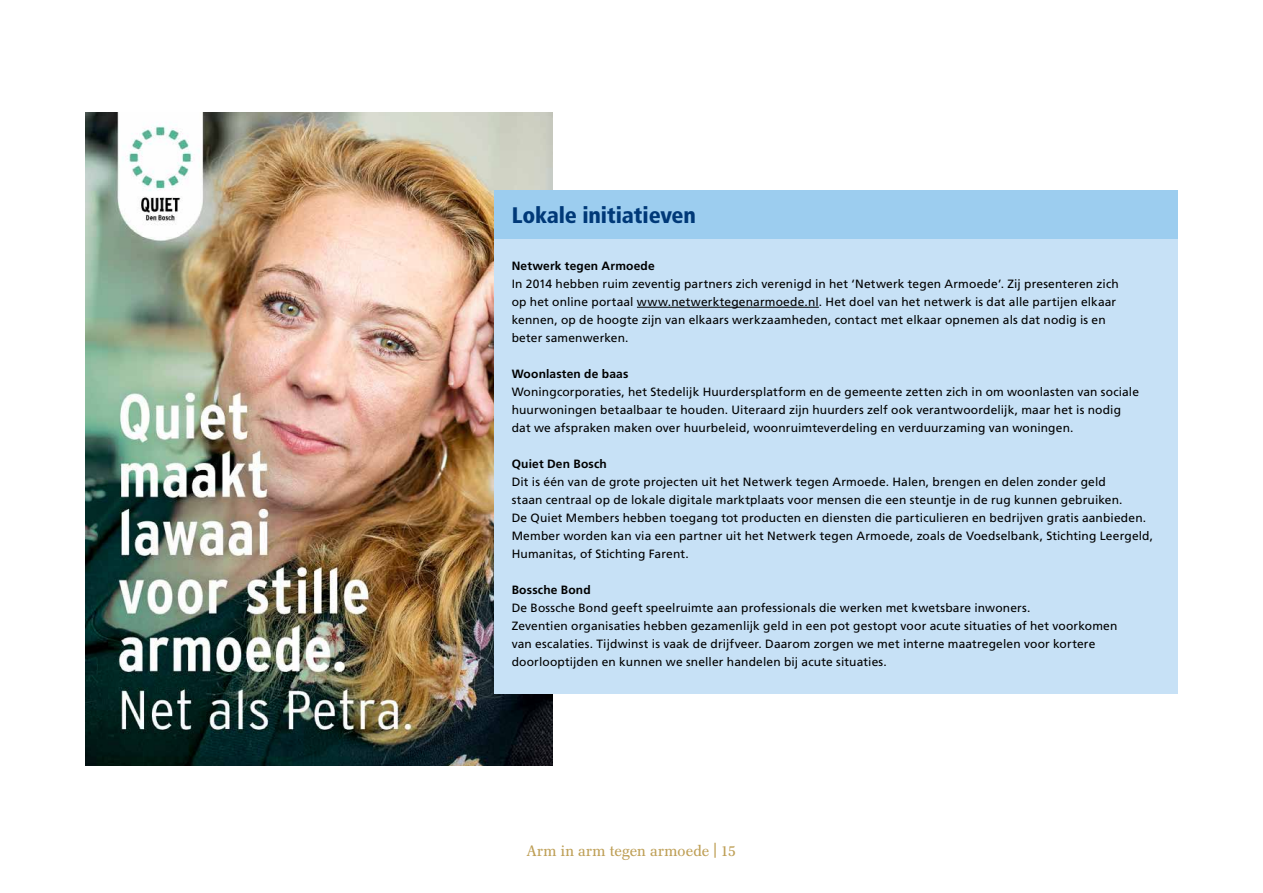
<style>
.page{position:relative;width:1263px;height:893px;background:#fff}
.page>*{position:absolute;margin:0;border:0;box-sizing:border-box;transform-origin:0 0}
.t1{font:900 condensed 22.5px "Frutiger LT Std";letter-spacing:-.005em;color:#003978}
.t2{font:15px "Franklin Antiqua BQ";letter-spacing:.01em;color:#be9f56}
.t3{font:12px/18px "Frutiger LT Std";letter-spacing:.01em;color:#000}
.t4{font:700 12px "Frutiger LT Std";letter-spacing:.015em;color:#000}
.s1{font-weight:500}
</style>
<div class="page">
<img style="left:85px;top:112px;width:468px;height:653px">
<div style="left:495px;top:192px;width:683px;height:502px;background:#c7e1f6"></div>
<div style="left:495px;top:191px;width:683px;height:48px;background:#9ccdef"></div>
<hr style="left:637px;top:307px;width:182px;height:1px;background:#000">
<h1 class="t1" style="left:512px;top:202px;width:186px">Lokale initiatieven</h1>
<p class="t4" style="left:512px;top:259px;width:145px">Netwerk tegen Armoede</p>
<p class="t3" style="left:512px;top:275px;width:608px">In 2014 hebben ruim zeventig partners zich verenigd in het ‘Netwerk tegen Armoede’. Zij presenteren zich op het online portaal www.netwerktegenarmoede.nl. Het doel van het netwerk is dat alle partijen elkaar kennen, op de hoogte zijn van elkaars werkzaamheden, contact met elkaar opnemen als dat nodig is en beter samenwerken.</p>
<p class="t4" style="left:512px;top:367px;width:118px">Woonlasten de baas</p>
<p class="t3" style="left:512px;top:383px;width:629px">Woningcorporaties, het Stedelijk Huurdersplatform en de gemeente zetten zich in om woonlasten van sociale huurwoningen betaalbaar te houden. Uiteraard zijn huurders zelf ook verantwoordelijk, maar het is nodig dat we afspraken maken over huurbeleid, woonruimteverdeling en verduurzaming van woningen.</p>
<p class="t4" style="left:512px;top:457px;width:97px">Quiet Den Bosch</p>
<p class="t3" style="left:512px;top:473px;width:643px">Dit is één van de grote projecten uit het Netwerk tegen Armoede. Halen, brengen en delen zonder geld<br>staan centraal op de lokale digitale marktplaats voor mensen die een steuntje in de rug kunnen gebruiken.<br>De Quiet Members hebben toegang tot producten en diensten die particulieren en bedrijven gratis aanbieden.<br>Member worden kan via een partner uit het Netwerk tegen Armoede, zoals de Voedselbank, Stichting Leergeld, Humanitas, of Stichting Farent.</p>
<p class="t4" style="left:512px;top:583px;width:81px">Bossche Bond</p>
<p class="t3" style="left:512px;top:599px;width:607px">De Bossche Bond geeft speelruimte aan professionals die werken met kwetsbare inwoners.<br>Zeventien organisaties hebben gezamenlijk geld in een pot gestopt voor acute situaties of het voorkomen van escalaties. Tijdwinst is vaak de drijfveer. Daarom zorgen we met interne maatregelen voor kortere doorlooptijden en kunnen we sneller handelen bij acute situaties.</p>
<p class="t2" style="left:527px;top:842px;width:211px">Arm in arm tegen armoede <span class="s1">|</span> 15</p>
</div>
